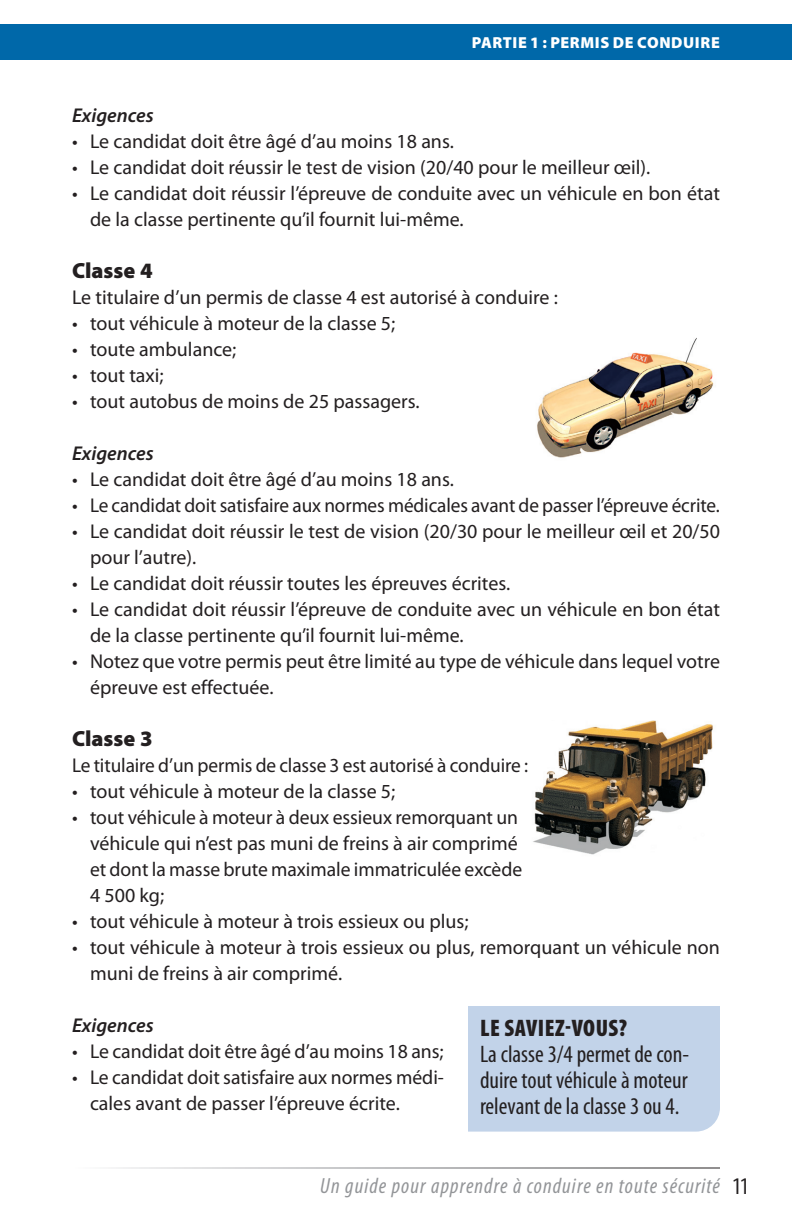
<style>
.page{position:relative;width:792px;height:1224px;background:#fff}
.page>*{position:absolute;margin:0;border:0;box-sizing:border-box;transform-origin:0 0}
.did_you_know{font:condensed 24px/26px "Myriad Pro";color:#231f20;text-align:justify}
.DID_U_KNOW{font:900 condensed 24px "Myriad Pro";letter-spacing:.02em;color:#231f20}
.t1{font:italic condensed 22px "Myriad Pro";letter-spacing:.05em;color:#939598}
.head2{font:900 22px "Myriad Pro";color:#231f20}
.text{font:20px/26px "Myriad Pro";color:#231f20}
.text-2{font:italic 600 20px "Myriad Pro";color:#231f20}
.t2{font:900 16px "Myriad Pro";letter-spacing:.04em;color:#fff}
.s1{font-style:normal;font-size:24px;color:#231f20}
</style>
<div class="page">
<div style="left:0;top:24px;width:792px;height:36px;background:#0068a9"></div>
<img style="left:537px;top:338px;width:177px;height:120px">
<img style="left:533px;top:720px;width:180px;height:135px">
<div style="left:468px;top:1006px;width:252px;height:48px;background:#c2d3e9"></div>
<div style="left:468px;top:1054px;width:252px;height:78px;background:#c2d3e9"></div>
<p class="t2" style="left:472px;top:34px;width:250px">PARTIE 1 : PERMIS DE CONDUIRE</p>
<p class="text-2" style="left:72px;top:104px;width:83px">Exigences</p>
<p class="text" style="left:72px;top:129px;width:383px">• Le candidat doit être âgé d’au moins 18 ans.</p>
<p class="text" style="left:72px;top:155px;width:580px">• Le candidat doit réussir le test de vision (20/40 pour le meilleur œil).</p>
<p class="text" style="left:90px;top:181px;width:631px;text-indent:-18px">• Le candidat doit réussir l’épreuve de conduite avec un véhicule en bon état de la classe pertinente qu’il fournit lui-même.</p>
<p class="head2" style="left:72px;top:258px;width:82px">Classe 4</p>
<p class="text" style="left:72px;top:285px;width:487px">Le titulaire d’un permis de classe 4 est autorisé à conduire :</p>
<p class="text" style="left:72px;top:311px;width:325px">• tout véhicule à moteur de la classe 5;</p>
<p class="text" style="left:72px;top:337px;width:166px">• toute ambulance;</p>
<p class="text" style="left:72px;top:363px;width:93px">• tout taxi;</p>
<p class="text" style="left:72px;top:389px;width:349px">• tout autobus de moins de 25 passagers.</p>
<p class="text-2" style="left:72px;top:442px;width:83px">Exigences</p>
<p class="text" style="left:72px;top:467px;width:383px">• Le candidat doit être âgé d’au moins 18 ans.</p>
<p class="text" style="left:72px;top:493px;width:649px">• Le candidat doit satisfaire aux normes médicales avant de passer l’épreuve écrite.</p>
<p class="text" style="left:90px;top:519px;width:632px;text-indent:-18px">• Le candidat doit réussir le test de vision (20/30 pour le meilleur œil et 20/50 pour l’autre).</p>
<p class="text" style="left:72px;top:571px;width:440px">• Le candidat doit réussir toutes les épreuves écrites.</p>
<p class="text" style="left:90px;top:597px;width:631px;text-indent:-18px">• Le candidat doit réussir l’épreuve de conduite avec un véhicule en bon état de la classe pertinente qu’il fournit lui-même.</p>
<p class="text" style="left:90px;top:649px;width:632px;text-indent:-18px">• Notez que votre permis peut être limité au type de véhicule dans lequel votre épreuve est effectuée.</p>
<p class="head2" style="left:72px;top:726px;width:82px">Classe 3</p>
<p class="text" style="left:72px;top:753px;width:458px">Le titulaire d’un permis de classe 3 est autorisé à conduire :</p>
<p class="text" style="left:72px;top:779px;width:325px">• tout véhicule à moteur de la classe 5;</p>
<p class="text" style="left:90px;top:805px;width:434px;text-indent:-18px">• tout véhicule à moteur à deux essieux remorquant un véhicule qui n’est pas muni de freins à air comprimé et dont la masse brute maximale immatriculée excède 4 500 kg;</p>
<p class="text" style="left:72px;top:909px;width:398px">• tout véhicule à moteur à trois essieux ou plus;</p>
<p class="text" style="left:90px;top:935px;width:632px;text-indent:-18px">• tout véhicule à moteur à trois essieux ou plus, remorquant un véhicule non muni de freins à air comprimé.</p>
<p class="text-2" style="left:72px;top:1014px;width:83px">Exigences</p>
<p class="text" style="left:72px;top:1039px;width:373px">• Le candidat doit être âgé d’au moins 18 ans;</p>
<p class="text" style="left:90px;top:1065px;width:356px;text-indent:-18px">• Le candidat doit satisfaire aux normes médi&shy;cales avant de passer l’épreuve écrite.</p>
<p class="DID_U_KNOW" style="left:480px;top:1014px;width:148px">LE SAVIEZ-VOUS?</p>
<p class="did_you_know" style="left:480px;top:1041px;width:211px">La classe 3/4 permet de con&shy;duire tout véhicule à moteur relevant de la classe 3 ou 4.</p>
<p class="t1" style="left:320px;top:1173px;width:430px">Un guide pour apprendre à conduire en toute sécurité <span class="s1">11</span></p>
</div>
